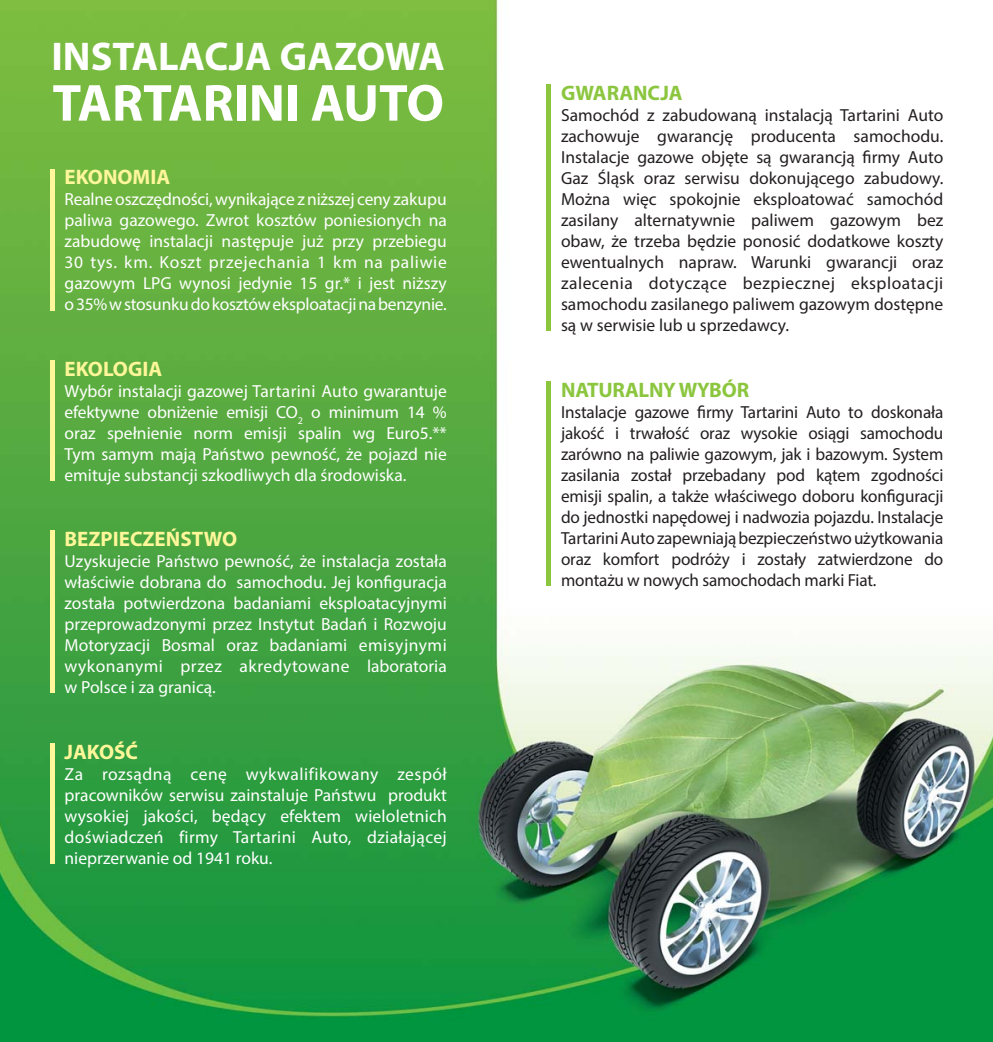
<style>
.page{position:relative;width:993px;height:1042px;background:#fff}
.page>*{position:absolute;margin:0;border:0;box-sizing:border-box;transform-origin:0 0}
.t1{font:700 52.5px "Myriad Pro";color:#fff}
.t2{font:700 40.25px "Myriad Pro";color:#fff}
.t3{font:700 21px "Myriad Pro";color:#fff799}
.t4{font:700 21px "Myriad Pro";letter-spacing:-.01em;color:#8cc63f}
.t5{font:17.5px/21px "Myriad Pro";color:#fff;text-align:justify}
.t6{font:17.5px/21px "Myriad Pro";letter-spacing:-.005em;color:#231f20;text-align:justify}
</style>
<div class="page">
<img style="left:0;top:0;width:992px;height:1042px">
<div style="left:50px;top:169px;width:5px;height:141px;background:#fff799"></div>
<div style="left:50px;top:360px;width:5px;height:121px;background:#fff799"></div>
<div style="left:50px;top:530px;width:5px;height:163px;background:#fff799"></div>
<div style="left:546px;top:84px;width:5px;height:247px;background:#8cc63f"></div>
<div style="left:50px;top:743px;width:5px;height:120px;background:#fff799"></div>
<div style="left:546px;top:381px;width:5px;height:204px;background:#8cc63f"></div>
<h2 class="t2" style="left:51px;top:41px;width:395px">INSTALACJA GAZOWA</h2>
<h1 class="t1" style="left:52px;top:83px;width:393px">TARTARINI AUTO</h1>
<p class="t3" style="left:64px;top:169px;width:107px">EKONOMIA</p>
<p class="t5" style="left:64px;top:191px;width:383px">Realne oszczędności, wynikające z niższej ceny zakupu paliwa gazowego. Zwrot kosztów poniesionych na zabudowę instalacji następuje już przy przebiegu 30 tys. km. Koszt przejechania 1 km na paliwie gazowym LPG wynosi jedynie 15 gr.* i jest niższy o 35% w stosunku do kosztów eksploatacji na benzynie.</p>
<p class="t3" style="left:64px;top:361px;width:99px">EKOLOGIA</p>
<p class="t5" style="left:64px;top:382px;width:383px">Wybór instalacji gazowej Tartarini Auto gwarantuje efektywne obniżenie emisji CO<sub>2</sub> o minimum 14 % oraz spełnienie norm emisji spalin wg Euro5.** Tym samym mają Państwo pewność, że pojazd nie emituje substancji szkodliwych dla środowiska.</p>
<p class="t3" style="left:64px;top:531px;width:174px">BEZPIECZEŃSTWO</p>
<p class="t5" style="left:64px;top:553px;width:383px">Uzyskujecie Państwo pewność, że instalacja została właściwie dobrana do samochodu. Jej konfiguracja została potwierdzona badaniami eksploatacyjnymi przeprowadzonymi przez Instytut Badań i Rozwoju Motoryzacji Bosmal oraz badaniami emisyjnymi wykonanymi przez akredytowane laboratoria w Polsce i za granicą.</p>
<p class="t3" style="left:64px;top:744px;width:75px">JAKOŚĆ</p>
<p class="t5" style="left:64px;top:765px;width:384px">Za rozsądną cenę wykwalifikowany zespół pracowników serwisu zainstaluje Państwu produkt wysokiej jakości, będący efektem wieloletnich doświadczeń firmy Tartarini Auto, działającej nieprzerwanie od 1941 roku.</p>
<p class="t4" style="left:561px;top:85px;width:123px">GWARANCJA</p>
<p class="t6" style="left:561px;top:107px;width:384px">Samochód z zabudowaną instalacją Tartarini Auto zachowuje gwarancję producenta samochodu.<br>Instalacje gazowe objęte są gwarancją firmy Auto Gaz Śląsk oraz serwisu dokonującego zabudowy.<br>Można więc spokojnie eksploatować samochód zasilany alternatywnie paliwem gazowym bez obaw, że trzeba będzie ponosić dodatkowe koszty ewentualnych napraw. Warunki gwarancji oraz zalecenia dotyczące bezpiecznej eksploatacji samochodu zasilanego paliwem gazowym dostępne są w serwisie lub u sprzedawcy.</p>
<p class="t4" style="left:561px;top:381px;width:189px">NATURALNY WYBÓR</p>
<p class="t6" style="left:561px;top:403px;width:384px">Instalacje gazowe firmy Tartarini Auto to doskonała jakość i trwałość oraz wysokie osiągi samochodu zarówno na paliwie gazowym, jak i bazowym. System zasilania został przebadany pod kątem zgodności emisji spalin, a także właściwego doboru konfiguracji do jednostki napędowej i nadwozia pojazdu. Instalacje Tartarini Auto zapewniają bezpieczeństwo użytkowania oraz komfort podróży i zostały zatwierdzone do montażu w nowych samochodach marki Fiat.</p>
</div>
